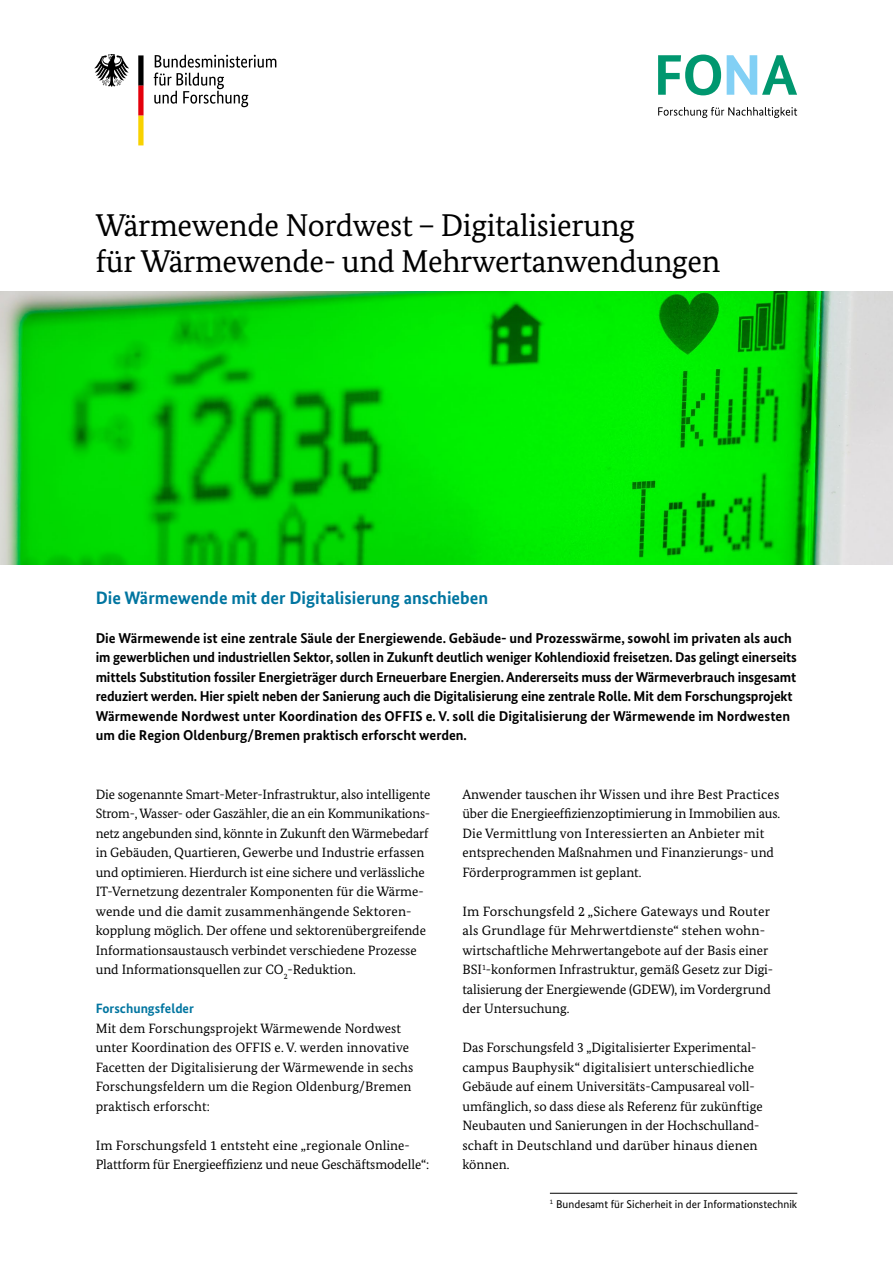
<style>
.page{position:relative;width:893px;height:1263px;background:#fff}
.page>*{position:absolute;margin:0;border:0;box-sizing:border-box;transform-origin:0 0}
.t1{font:31.5px/36px "Bundes Serif";letter-spacing:-.01em;color:#000}
.t2{font:700 18px "Bundes Sans";color:#0075a0}
.t3{font:700 14.25px/19.5px "Bundes Sans";letter-spacing:-.01em;color:#000}
.t4{font:13.5px/19.5px "Bundes Serif";color:#000}
.t5{font:700 13.5px "Bundes Sans";color:#0075a0}
.t6{font:11.25px "Bundes Sans";color:#000}
</style>
<div class="page">
<svg style="left:154px;top:55px;width:122px;height:52px"></svg>
<svg style="left:94px;top:54px;width:35px;height:33px"></svg>
<svg style="left:138px;top:55px;width:6px;height:90px"></svg>
<svg style="left:658px;top:55px;width:63px;height:40px"></svg>
<svg style="left:727px;top:55px;width:70px;height:40px"></svg>
<svg style="left:658px;top:107px;width:139px;height:11px"></svg>
<hr style="left:550px;top:1193px;width:247px;height:1px;background:#000">
<img style="left:0;top:291px;width:893px;height:273px">
<h1 class="t1" style="left:96px;top:207px;width:626px">Wärmewende Nordwest – Digitalisierung<br>für Wärmewende- und Mehrwertanwendungen</h1>
<h2 class="t2" style="left:96px;top:586px;width:394px">Die Wärmewende mit der Digitalisierung anschieben</h2>
<p class="t3" style="left:96px;top:628px;width:703px">Die Wärmewende ist eine zentrale Säule der Energiewende. Gebäude- und Prozesswärme, sowohl im privaten als auch im gewerblichen und industriellen Sektor, sollen in Zukunft deutlich weniger Kohlendioxid freisetzen. Das gelingt einerseits mittels Substitution fossiler Energieträger durch Erneuerbare Energien. Andererseits muss der Wärmeverbrauch insgesamt reduziert werden. Hier spielt neben der Sanierung auch die Digitalisierung eine zentrale Rolle. Mit dem Forschungsprojekt Wärmewende Nordwest unter Koordination des OFFIS e. V. soll die Digitalisierung der Wärmewende im Nordwesten um die Region Oldenburg/Bremen praktisch erforscht werden.</p>
<p class="t4" style="left:96px;top:784px;width:336px">Die sogenannte Smart-Meter-Infrastruktur, also intelligente Strom-, Wasser- oder Gaszähler, die an ein Kommunikations&shy;netz angebunden sind, könnte in Zukunft den Wärmebedarf in Gebäuden, Quartieren, Gewerbe und Industrie erfassen und optimieren. Hierdurch ist eine sichere und verlässliche IT-Vernetzung dezentraler Komponenten für die Wärme&shy;wende und die damit zusammenhängende Sektoren&shy;kopplung möglich. Der offene und sektorenübergreifende Informationsaustausch verbindet verschiedene Prozesse und Informationsquellen zur CO<sub>2</sub>-Reduktion.</p>
<h3 class="t5" style="left:96px;top:1000px;width:100px">Forschungsfelder</h3>
<p class="t4" style="left:96px;top:1018px;width:319px">Mit dem Forschungsprojekt Wärmewende Nordwest unter Koordination des OFFIS e. V. werden innovative Facetten der Digitalisierung der Wärmewende in sechs Forschungsfeldern um die Region Oldenburg/Bremen praktisch erforscht:</p>
<p class="t4" style="left:96px;top:1135px;width:335px">Im Forschungsfeld 1 entsteht eine „regionale Online-<br>Plattform für Energieeffizienz und neue Geschäftsmodelle“:</p>
<p class="t4" style="left:462px;top:784px;width:319px">Anwender tauschen ihr Wissen und ihre Best Practices über die Energieeffizienzoptimierung in Immobilien aus.<br>Die Vermittlung von Interessierten an Anbieter mit entsprechenden Maßnahmen und Finanzierungs- und Förderprogrammen ist geplant.</p>
<p class="t4" style="left:462px;top:901px;width:310px">Im Forschungsfeld 2 „Sichere Gateways und Router als Grundlage für Mehrwertdienste“ stehen wohn&shy;wirtschaftliche Mehrwertangebote auf der Basis einer BSI<sup>1</sup>-konformen Infrastruktur, gemäß Gesetz zur Digi&shy;talisierung der Energiewende (GDEW), im Vordergrund der Untersuchung.</p>
<p class="t4" style="left:462px;top:1037px;width:302px">Das Forschungsfeld 3 „Digitalisierter Experimental&shy;campus Bauphysik“ digitalisiert unterschiedliche Gebäude auf einem Universitäts-Campusareal voll&shy;umfänglich, so dass diese als Referenz für zukünftige Neubauten und Sanierungen in der Hochschulland&shy;schaft in Deutschland und darüber hinaus dienen können.</p>
<p class="t6" style="left:550px;top:1197px;width:249px"><sup>1</sup> Bundesamt für Sicherheit in der Informationstechnik</p>
</div>
